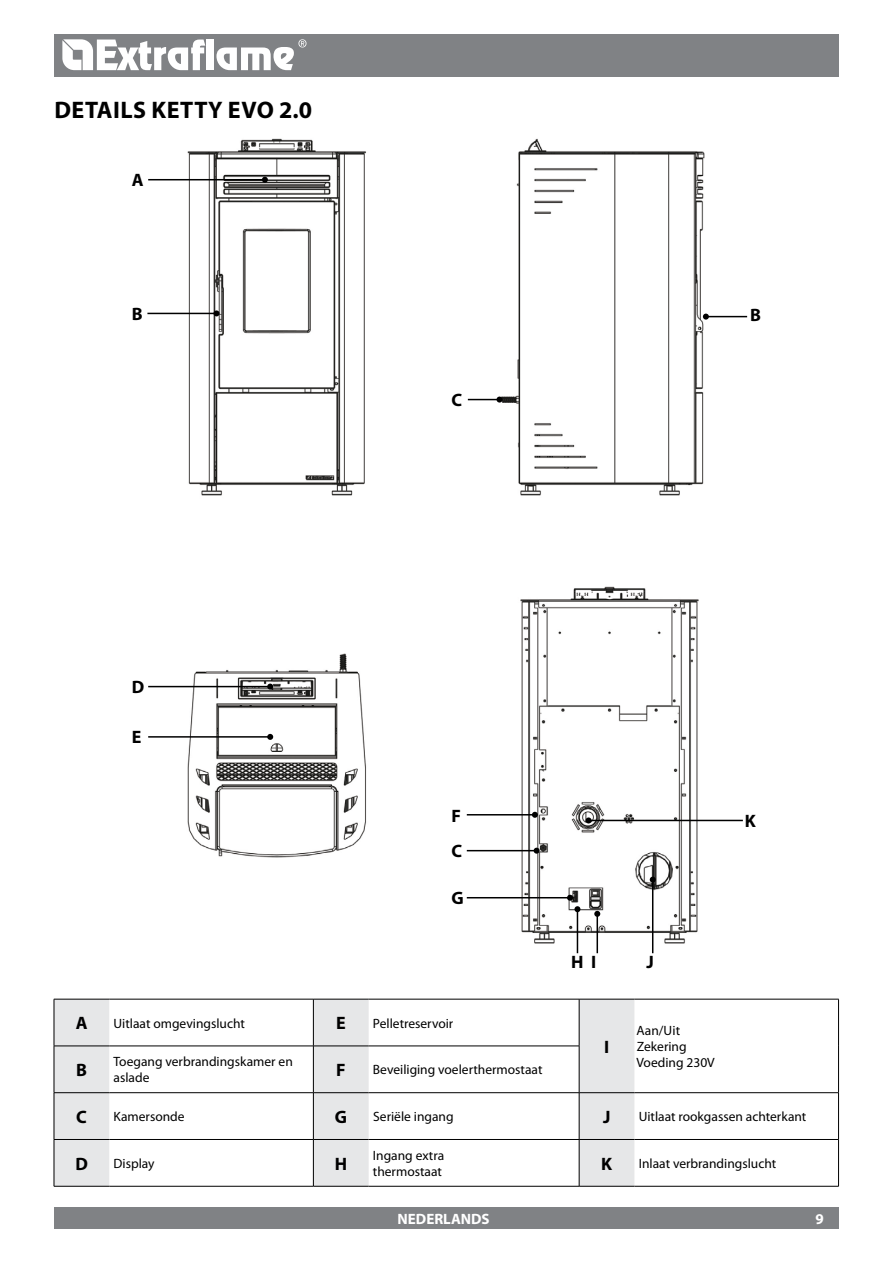
<style>
.page{position:relative;width:893px;height:1263px;background:#fff}
.page>*{position:absolute;margin:0;border:0;box-sizing:border-box;transform-origin:0 0}
.t1{font:700 24px "Myriad Pro";letter-spacing:.02em;color:#000}
.t2{font:700 18px "Myriad Pro";color:#000}
.t3{font:700 15px "Myriad Pro";color:#fff}
.t4{font:13.5px/16.2px "Myriad Pro";color:#000}
</style>
<div class="page">
<img style="left:184px;top:138px;width:524px;height:809px">
<hr style="left:147px;top:313px;width:70px;height:1px;background:#000">
<svg style="left:214px;top:310px;width:6px;height:6px"></svg>
<hr style="left:467px;top:850px;width:70px;height:1px;background:#000">
<svg style="left:534px;top:848px;width:6px;height:6px"></svg>
<hr style="left:148px;top:179px;width:117px;height:1px;background:#000">
<svg style="left:262px;top:177px;width:6px;height:6px"></svg>
<hr style="left:148px;top:686px;width:122px;height:1px;background:#000">
<svg style="left:267px;top:684px;width:6px;height:6px"></svg>
<hr style="left:577px;top:909px;width:1px;height:44px;background:#000">
<hr style="left:468px;top:399px;width:31px;height:1px;background:#000">
<svg style="left:496px;top:397px;width:6px;height:6px"></svg>
<hr style="left:706px;top:316px;width:41px;height:1px;background:#000">
<svg style="left:703px;top:314px;width:6px;height:6px"></svg>
<hr style="left:589px;top:820px;width:154px;height:1px;background:#000">
<svg style="left:586px;top:817px;width:6px;height:6px"></svg>
<hr style="left:148px;top:736px;width:122px;height:2px;background:#000">
<svg style="left:267px;top:734px;width:6px;height:6px"></svg>
<hr style="left:596px;top:914px;width:2px;height:39px;background:#000">
<svg style="left:594px;top:911px;width:6px;height:6px"></svg>
<hr style="left:652px;top:880px;width:1px;height:73px;background:#000">
<svg style="left:650px;top:877px;width:6px;height:6px"></svg>
<hr style="left:467px;top:814px;width:68px;height:1px;background:#000">
<svg style="left:532px;top:812px;width:6px;height:6px"></svg>
<hr style="left:467px;top:897px;width:103px;height:1px;background:#000">
<svg style="left:567px;top:895px;width:13px;height:17px"></svg>
<div style="left:54px;top:34px;width:785px;height:43px;background:#808285"></div>
<div style="left:54px;top:1208px;width:785px;height:21px;background:#808285"></div>
<svg style="left:62px;top:39px;width:143px;height:31px"></svg>
<div style="left:207px;top:40px;width:7px;height:30px;background:#fff"></div>
<svg style="left:216px;top:39px;width:90px;height:31px"></svg>
<svg style="left:55px;top:1000px;width:579px;height:186px"></svg>
<hr style="left:313px;top:999px;width:1px;height:47px;background:#000">
<hr style="left:313px;top:1046px;width:1px;height:46px;background:#000">
<hr style="left:579px;top:999px;width:1px;height:47px;background:#000">
<hr style="left:579px;top:1046px;width:1px;height:46px;background:#000">
<hr style="left:313px;top:1093px;width:1px;height:46px;background:#000">
<hr style="left:579px;top:1093px;width:1px;height:46px;background:#000">
<hr style="left:313px;top:1140px;width:1px;height:46px;background:#000">
<hr style="left:579px;top:1140px;width:1px;height:46px;background:#000">
<hr style="left:54px;top:999px;width:55px;height:1px;background:#000">
<hr style="left:54px;top:999px;width:1px;height:47px;background:#000">
<hr style="left:109px;top:999px;width:204px;height:1px;background:#000">
<hr style="left:313px;top:999px;width:56px;height:1px;background:#000">
<hr style="left:369px;top:999px;width:210px;height:1px;background:#000">
<hr style="left:54px;top:1046px;width:55px;height:1px;background:#000">
<hr style="left:54px;top:1046px;width:1px;height:46px;background:#000">
<hr style="left:109px;top:1046px;width:204px;height:1px;background:#000">
<hr style="left:313px;top:1046px;width:56px;height:1px;background:#000">
<hr style="left:369px;top:1046px;width:210px;height:1px;background:#000">
<hr style="left:54px;top:1092px;width:55px;height:1px;background:#000">
<hr style="left:54px;top:1093px;width:1px;height:46px;background:#000">
<hr style="left:109px;top:1092px;width:204px;height:1px;background:#000">
<hr style="left:369px;top:1092px;width:210px;height:1px;background:#000">
<hr style="left:54px;top:1139px;width:55px;height:1px;background:#000">
<hr style="left:54px;top:1140px;width:1px;height:46px;background:#000">
<hr style="left:109px;top:1139px;width:204px;height:1px;background:#000">
<hr style="left:369px;top:1139px;width:210px;height:1px;background:#000">
<hr style="left:54px;top:1186px;width:55px;height:1px;background:#000">
<hr style="left:109px;top:1186px;width:204px;height:1px;background:#000">
<hr style="left:369px;top:1186px;width:210px;height:1px;background:#000">
<hr style="left:579px;top:999px;width:55px;height:1px;background:#000">
<hr style="left:313px;top:1092px;width:56px;height:1px;background:#000">
<hr style="left:579px;top:1092px;width:55px;height:1px;background:#000">
<hr style="left:313px;top:1139px;width:56px;height:1px;background:#000">
<hr style="left:579px;top:1139px;width:55px;height:1px;background:#000">
<hr style="left:313px;top:1186px;width:56px;height:1px;background:#000">
<hr style="left:579px;top:1186px;width:55px;height:1px;background:#000">
<hr style="left:634px;top:999px;width:205px;height:1px;background:#000">
<hr style="left:838px;top:999px;width:1px;height:47px;background:#000">
<hr style="left:838px;top:1046px;width:1px;height:46px;background:#000">
<hr style="left:634px;top:1092px;width:205px;height:1px;background:#000">
<hr style="left:838px;top:1093px;width:1px;height:46px;background:#000">
<hr style="left:838px;top:1140px;width:1px;height:46px;background:#000">
<hr style="left:634px;top:1139px;width:205px;height:1px;background:#000">
<hr style="left:634px;top:1186px;width:205px;height:1px;background:#000">
<h1 class="t1" style="left:54px;top:94px;width:259px">DETAI LS KETTY EVO 2.0</h1>
<h2 class="t2" style="left:132px;top:168px;width:13px">A</h2>
<h2 class="t2" style="left:132px;top:302px;width:12px">B</h2>
<h2 class="t2" style="left:132px;top:675px;width:14px">D</h2>
<h2 class="t2" style="left:132px;top:725px;width:11px">E</h2>
<h2 class="t2" style="left:451px;top:388px;width:12px">C</h2>
<h2 class="t2" style="left:750px;top:303px;width:12px">B</h2>
<h2 class="t2" style="left:451px;top:804px;width:11px">F</h2>
<h2 class="t2" style="left:451px;top:840px;width:12px">C</h2>
<h2 class="t2" style="left:451px;top:887px;width:14px">G</h2>
<h2 class="t2" style="left:571px;top:950px;width:26px">H I</h2>
<h2 class="t2" style="left:647px;top:950px;width:9px">J</h2>
<h2 class="t2" style="left:745px;top:809px;width:13px">K</h2>
<h2 class="t2" style="left:76px;top:1011px;width:13px">A</h2>
<p class="t4" style="left:114px;top:1015px;width:133px">Uitlaat omgevingslucht</p>
<h2 class="t2" style="left:336px;top:1011px;width:11px">E</h2>
<p class="t4" style="left:373px;top:1015px;width:82px">Pelletreservoir</p>
<p class="t4" style="left:637px;top:1022px;width:80px">Aan/Uit zekering<br>Voeding 230V</p>
<h2 class="t2" style="left:604px;top:1035px;width:7px">I</h2>
<h2 class="t2" style="left:76px;top:1058px;width:12px">B</h2>
<p class="t4" style="left:114px;top:1053px;width:181px">Toegang verbrandingskamer en aslade</p>
<h2 class="t2" style="left:336px;top:1058px;width:11px">F</h2>
<p class="t4" style="left:373px;top:1061px;width:171px">Beveiliging voelerthermostaat</p>
<h2 class="t2" style="left:76px;top:1105px;width:12px">C</h2>
<p class="t4" style="left:114px;top:1108px;width:73px">Kamersonde</p>
<h2 class="t2" style="left:335px;top:1105px;width:14px">G</h2>
<p class="t4" style="left:373px;top:1108px;width:82px">Seriële ingang</p>
<h2 class="t2" style="left:603px;top:1105px;width:9px">J</h2>
<p class="t4" style="left:639px;top:1108px;width:169px">Uitlaat rookgassen achterkant</p>
<h2 class="t2" style="left:75px;top:1152px;width:14px">D</h2>
<p class="t4" style="left:114px;top:1155px;width:43px">Display</p>
<h2 class="t2" style="left:335px;top:1152px;width:14px">H</h2>
<p class="t4" style="left:373px;top:1147px;width:73px">Ingang extra thermostaat</p>
<h2 class="t2" style="left:601px;top:1152px;width:13px">K</h2>
<p class="t4" style="left:639px;top:1155px;width:139px">Inlaat verbrandingslucht</p>
<p class="t3" style="left:398px;top:1209px;width:94px">NEDERLANDS</p>
<p class="t3" style="left:815px;top:1209px;width:10px">9</p>
</div>
